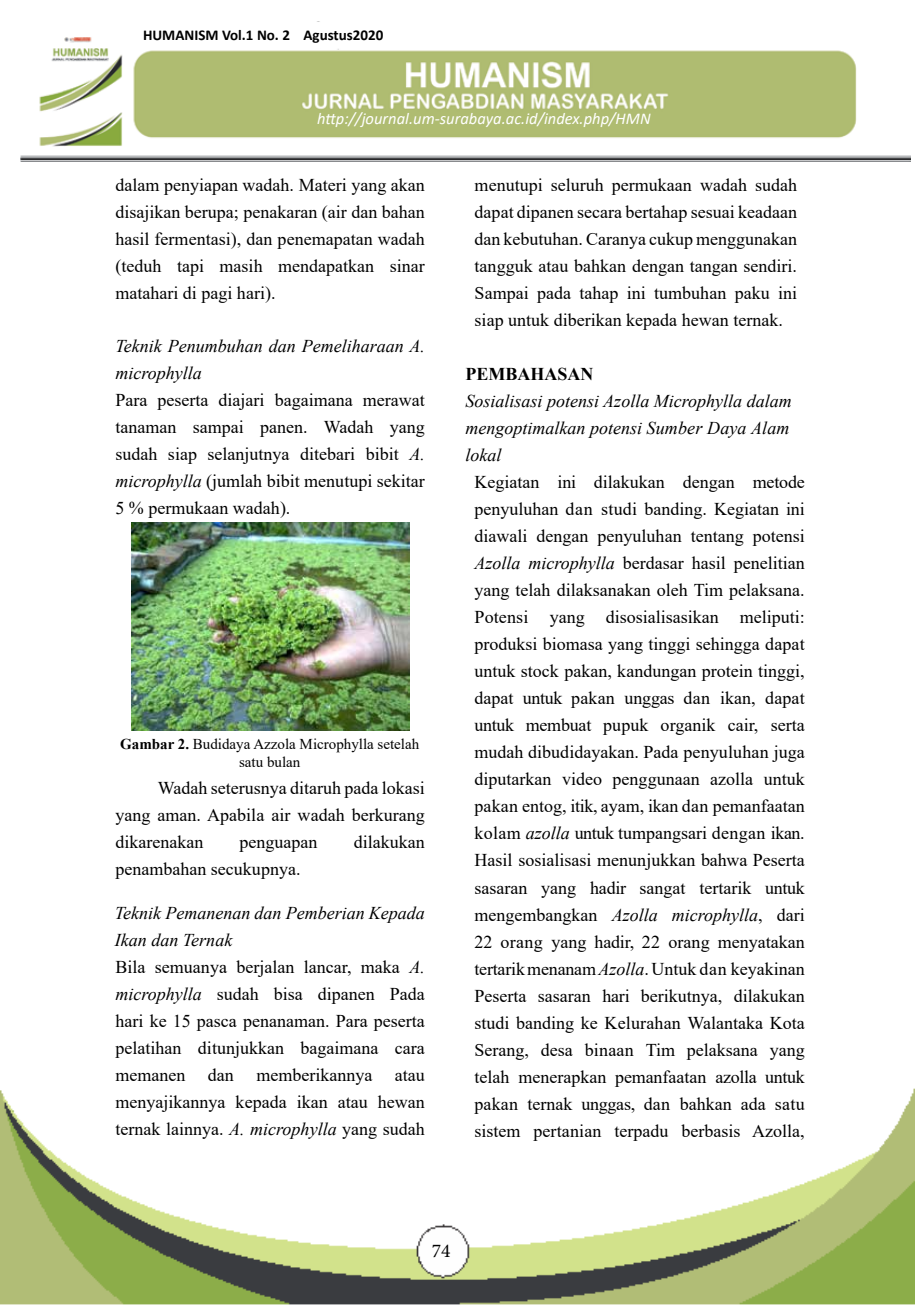
<style>
.page{position:relative;width:915px;height:1306px;background:#fff}
.page>*{position:absolute;margin:0;border:0;box-sizing:border-box;transform-origin:0 0}
.t1{font:19.5px "Minion Pro";color:#000}
.t2{font:18px/27px "Times New Roman";color:#000;text-align:justify}
.t3{font:italic 18px/27px "Times New Roman";color:#000}
.t4{font:700 18px "Times New Roman";color:#000}
.t5{font:italic 16.5px "Calibri";color:#fff}
.t6{font:15px/18px "Times New Roman";color:#000;text-align:center}
.t7{font:700 15px "Calibri";color:#000}
.s1{font-style:italic}
.s2{font-weight:700}
</style>
<div class="page">
<img style="left:0;top:1088px;width:914px;height:217px">
<img style="left:20px;top:37px;width:890px;height:124px">
<div style="left:140px;top:21px;width:268px;height:28px;background:#fff"></div>
<img style="left:131px;top:522px;width:278px;height:208px">
<p class="t7" style="left:143px;top:25px;width:242px">HUMANISM Vol.1 No. 2 Agustus2020</p>
<p class="t5" style="left:317px;top:107px;width:335px">http://journal.um-surabaya.ac.id/index.php/HMN</p>
<p class="t2" style="left:115px;top:171px;width:311px">dalam penyiapan wadah. Materi yang akan disajikan berupa; penakaran (air dan bahan hasil fermentasi), dan penemapatan wadah (teduh tapi masih mendapatkan sinar matahari di pagi hari).</p>
<p class="t3" style="left:115px;top:332px;width:311px">Teknik Penumbuhan dan Pemeliharaan A. microphylla</p>
<p class="t2" style="left:115px;top:385px;width:311px">Para peserta diajari bagaimana merawat tanaman sampai panen. Wadah yang sudah siap selanjutnya ditebari bibit <span class="s1">A. microphylla</span> (jumlah bibit menutupi sekitar 5 % permukaan wadah).</p>
<p class="t6" style="left:120px;top:734px;width:300px"><span class="s2">Gambar 2.</span> Budidaya Azzola Microphylla setelah satu bulan</p>
<p class="t2" style="left:115px;top:773px;width:311px;text-indent:43px">Wadah seterusnya ditaruh pada lokasi yang aman. Apabila air wadah berkurang dikarenakan</p>
<p class="t2" style="left:239px;top:827px;width:79px">penguapan</p>
<p class="t2" style="left:354px;top:827px;width:72px">dilakukan</p>
<p class="t2" style="left:115px;top:854px;width:186px">penambahan secukupnya.</p>
<p class="t2" style="left:115px;top:898px;width:311px;text-align:left"><span class="s1">Teknik Pemanenan dan Pemberian Kepada Ikan dan Ternak<br></span>Bila semuanya berjalan lancar, maka <span class="s1">A. microphylla</span> sudah bisa dipanen Pada hari ke 15 pasca penanaman. Para peserta pelatihan ditunjukkan bagaimana cara memanen dan memberikannya atau menyajikannya kepada ikan atau hewan ternak lainnya. <span class="s1">A. microphylla</span> yang sudah</p>
<p class="t2" style="left:474px;top:171px;width:324px">menutupi seluruh permukaan wadah sudah dapat dipanen secara bertahap sesuai keadaan dan kebutuhan. Caranya cukup menggunakan tangguk atau bahkan dengan tangan sendiri.<br>Sampai pada tahap ini tumbuhan paku ini siap untuk diberikan kepada hewan ternak.</p>
<p class="t4" style="left:465px;top:361px;width:129px">PEMBAHASAN</p>
<p class="t3" style="left:465px;top:387px;width:328px">Sosialisasi potensi Azolla Microphylla dalam mengoptimalkan potensi Sumber Daya Alam lokal</p>
<p class="t2" style="left:474px;top:468px;width:332px">Kegiatan ini dilakukan dengan metode penyuluhan dan studi banding. Kegiatan ini diawali dengan penyuluhan tentang potensi <span class="s1">Azolla microphylla</span> berdasar hasil penelitian yang telah dilaksanakan oleh Tim pelaksana.<br>Potensi yang disosialisasikan meliputi: produksi biomasa yang tinggi sehingga dapat untuk stock pakan, kandungan protein tinggi, dapat untuk pakan unggas dan ikan, dapat untuk membuat pupuk organik cair, serta mudah dibudidayakan. Pada penyuluhan juga diputarkan video penggunaan azolla untuk pakan entog, itik, ayam, ikan dan pemanfaatan kolam <span class="s1">azolla</span> untuk tumpangsari dengan ikan.<br>Hasil sosialisasi menunjukkan bahwa Peserta sasaran yang hadir sangat tertarik untuk mengembangkan <span class="s1">Azolla microphylla</span>, dari 22 orang yang hadir, 22 orang menyatakan tertarik menanam <span class="s1">Azolla</span>. Untuk dan keyakinan Peserta sasaran hari berikutnya, dilakukan studi banding ke Kelurahan Walantaka Kota Serang, desa binaan Tim pelaksana yang telah menerapkan pemanfaatan azolla untuk pakan ternak unggas, dan bahkan ada satu sistem pertanian terpadu berbasis Azolla,</p>
<p class="t1" style="left:431px;top:1237px;width:20px">74</p>
</div>
